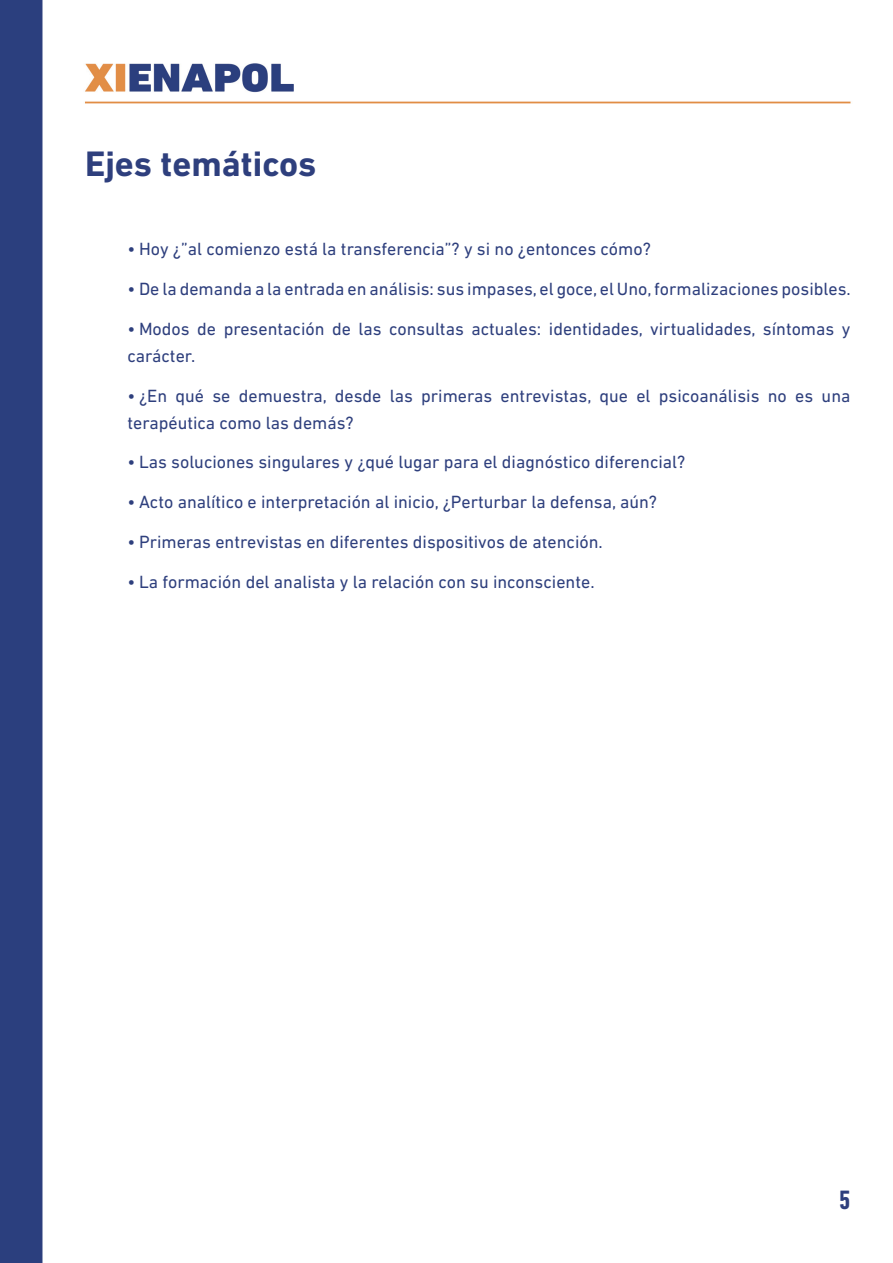
<style>
.page{position:relative;width:893px;height:1263px;background:#fff}
.page>*{position:absolute;margin:0;border:0;box-sizing:border-box;transform-origin:0 0}
.t1{font:700 36px "DIN Next LT Pro";color:#2e3f7d}
.t2{font:700 condensed 27px "DIN Next LT Pro";color:#2e3f7d}
.t3{font:18px/27px "DIN Next LT Pro";color:#2e3f7d}
</style>
<div class="page">
<img style="left:0;top:0;width:851px;height:1263px">
<h1 class="t1" style="left:85px;top:143px;width:233px">Ejes temáticos</h1>
<p class="t3" style="left:128px;top:235px;width:525px">• Hoy ¿”al comienzo está la transferencia”? y si no ¿entonces cómo?</p>
<p class="t3" style="left:128px;top:275px;width:725px">• De la demanda a la entrada en análisis: sus impases, el goce, el Uno, formalizaciones posibles.</p>
<p class="t3" style="left:128px;top:315px;width:724px">• Modos de presentación de las consultas actuales: identidades, virtualidades, síntomas y carácter.</p>
<p class="t3" style="left:128px;top:382px;width:724px">• ¿En qué se demuestra, desde las primeras entrevistas, que el psicoanálisis no es una terapéutica como las demás?</p>
<p class="t3" style="left:128px;top:449px;width:559px">• Las soluciones singulares y ¿qué lugar para el diagnóstico diferencial?</p>
<p class="t3" style="left:128px;top:488px;width:531px">• Acto analítico e interpretación al inicio, ¿Perturbar la defensa, aún?</p>
<p class="t3" style="left:128px;top:528px;width:477px">• Primeras entrevistas en diferentes dispositivos de atención.</p>
<p class="t3" style="left:128px;top:568px;width:468px">• La formación del analista y la relación con su inconsciente.</p>
<h2 class="t2" style="left:839px;top:1184px;width:13px">5</h2>
</div>
